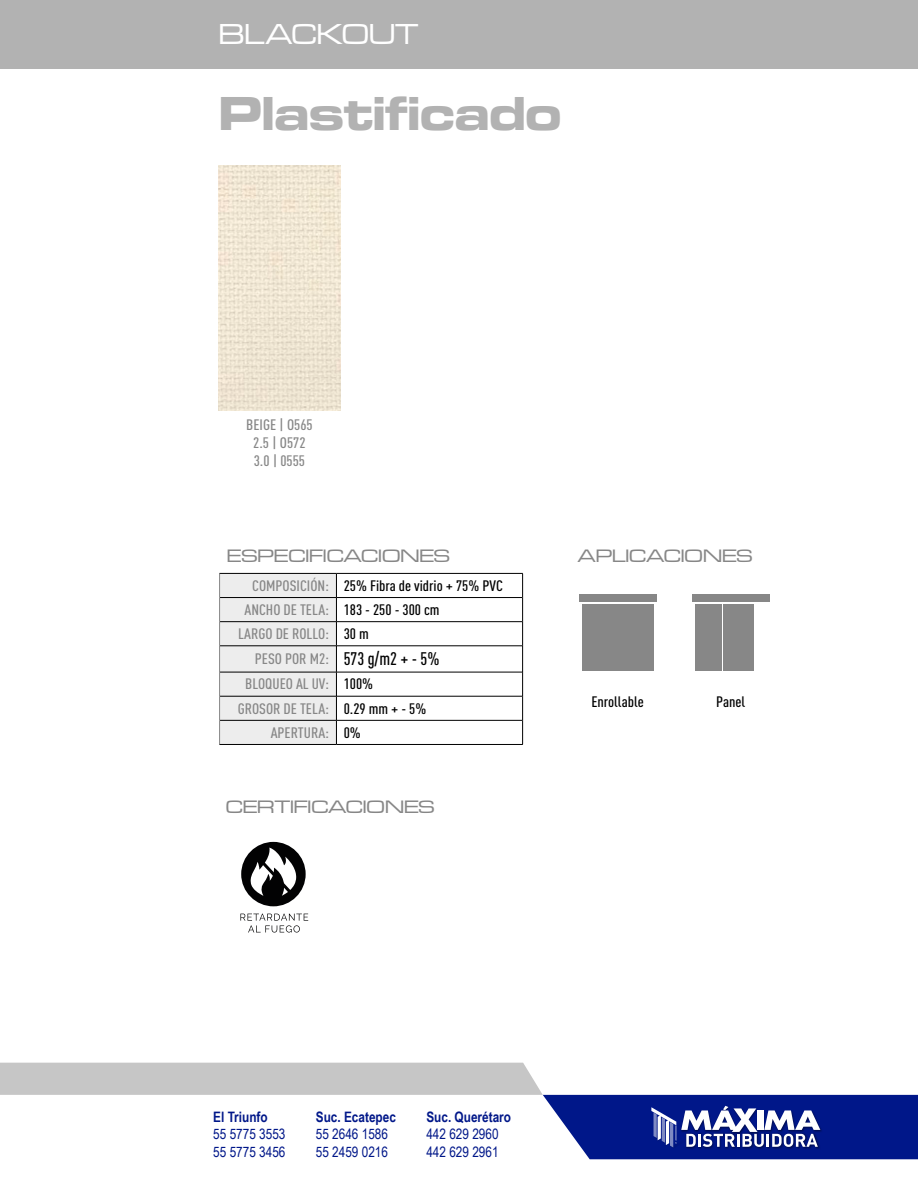
<style>
.page{position:relative;width:918px;height:1188px;background:#fff}
.page>*{position:absolute;margin:0;border:0;box-sizing:border-box;transform-origin:0 0}
.t1{font:49.5px "Microgramma D Bold Exte";color:#b2b2b2}
.t2{font:30px "Microgramma D Medi Exte";color:#fff}
.t3{font:18.75px "Microgramma D Medi Exte";color:#878787;scale:1.08 1}
.t4{font:500 18px "DIN Cond";color:#000}
.t5{font:500 15px/18px "DIN Cond";color:#878787;text-align:center;scale:1.08 1}
.t6{font:500 15px "DIN Cond";color:#000;scale:1.08 1}
.t7{font:14.4px/17.2px "Arial Narrow";color:#001789}
.t8{font:700 14.4px "Arial Narrow";color:#001789}
.s1{color:#878787}
.s2{color:#000}
.s3{font-size:15px;color:#878787}
</style>
<div class="page">
<div style="left:0;top:0;width:918px;height:68px;background:#b2b2b2"></div>
<hr style="left:336px;top:573px;width:187px;height:1px;background:#000">
<hr style="left:336px;top:597px;width:186px;height:1px;background:#000">
<hr style="left:336px;top:621px;width:186px;height:1px;background:#000">
<hr style="left:336px;top:646px;width:186px;height:1px;background:#000">
<hr style="left:336px;top:672px;width:186px;height:1px;background:#000">
<hr style="left:336px;top:696px;width:186px;height:1px;background:#000">
<hr style="left:336px;top:720px;width:186px;height:1px;background:#000">
<hr style="left:219px;top:744px;width:117px;height:1px;background:#000">
<hr style="left:336px;top:744px;width:187px;height:1px;background:#000">
<svg style="left:522px;top:574px;width:1px;height:170px"></svg>
<svg style="left:219px;top:573px;width:118px;height:171px;background:#e0e0e0"></svg>
<img style="left:219px;top:166px;width:121px;height:245px">
<svg style="left:0;top:1063px;width:918px;height:96px"></svg>
<div style="left:582px;top:604px;width:72px;height:67px;background:#878787"></div>
<div style="left:695px;top:604px;width:27px;height:67px;background:#878787"></div>
<div style="left:579px;top:594px;width:78px;height:7px;background:#878787"></div>
<div style="left:693px;top:594px;width:77px;height:7px;background:#878787"></div>
<div style="left:723px;top:604px;width:19px;height:67px;background:#878787"></div>
<div style="left:744px;top:604px;width:10px;height:67px;background:#878787"></div>
<div style="left:241px;top:842px;width:65px;height:64px;background:#020203;border-radius:50%"></div>
<svg style="left:251px;top:848px;width:45px;height:48px"></svg>
<svg style="left:240px;top:914px;width:68px;height:19px"></svg>
<h2 class="t2" style="left:219px;top:15px;width:201px">BLACKOUT</h2>
<h1 class="t1" style="left:219px;top:80px;width:344px">Plastificado</h1>
<p class="t5" style="left:246px;top:416px;width:63px">BEIGE | O565<br>2.5 | O572<br>3.0 | 0555</p>
<p class="t3" style="left:227px;top:544px;width:208px">ESPECIFICACIONES</p>
<p class="t6" style="left:252px;top:577px;width:234px"><span class="s1">COMPOSICIÓN:</span> 25% Fibra de vidrio + 75% PVC</p>
<p class="t6" style="left:245px;top:601px;width:182px"><span class="s1">ANCHO DE TELA:</span> 183 - 250 - 300 cm</p>
<p class="t5" style="left:238px;top:624px;width:123px">LARGO DE ROLLO: <span class="s2">30 m</span></p>
<p class="t4" style="left:255px;top:648px;width:186px"><span class="s3">PESO POR M2:</span> 573 g/m2 + - 5%</p>
<p class="t5" style="left:245px;top:675px;width:120px">BLOQUEO AL UV: <span class="s2">100%</span></p>
<p class="t5" style="left:238px;top:699px;width:176px">GROSOR DE TELA: <span class="s2">0.29 mm + - 5%</span></p>
<p class="t5" style="left:271px;top:723px;width:85px">APERTURA: <span class="s2">0%</span></p>
<p class="t3" style="left:226px;top:795px;width:195px">CERTIFICACIONES</p>
<p class="t3" style="left:578px;top:544px;width:163px">APLICACIONES</p>
<p class="t6" style="left:591px;top:693px;width:50px">Enrollable</p>
<p class="t6" style="left:716px;top:693px;width:28px">Panel</p>
<p class="t8" style="left:213px;top:1106px;width:56px">El Triunfo</p>
<p class="t7" style="left:213px;top:1125px;width:74px">55 5775 3553<br>55 5775 3456</p>
<p class="t8" style="left:316px;top:1106px;width:82px">Suc. Ecatepec</p>
<p class="t7" style="left:316px;top:1125px;width:74px">55 2646 1586<br>55 2459 0216</p>
<p class="t8" style="left:426px;top:1106px;width:86px">Suc. Querétaro</p>
<p class="t7" style="left:426px;top:1125px;width:74px">442 629 2960<br>442 629 2961</p>
</div>
